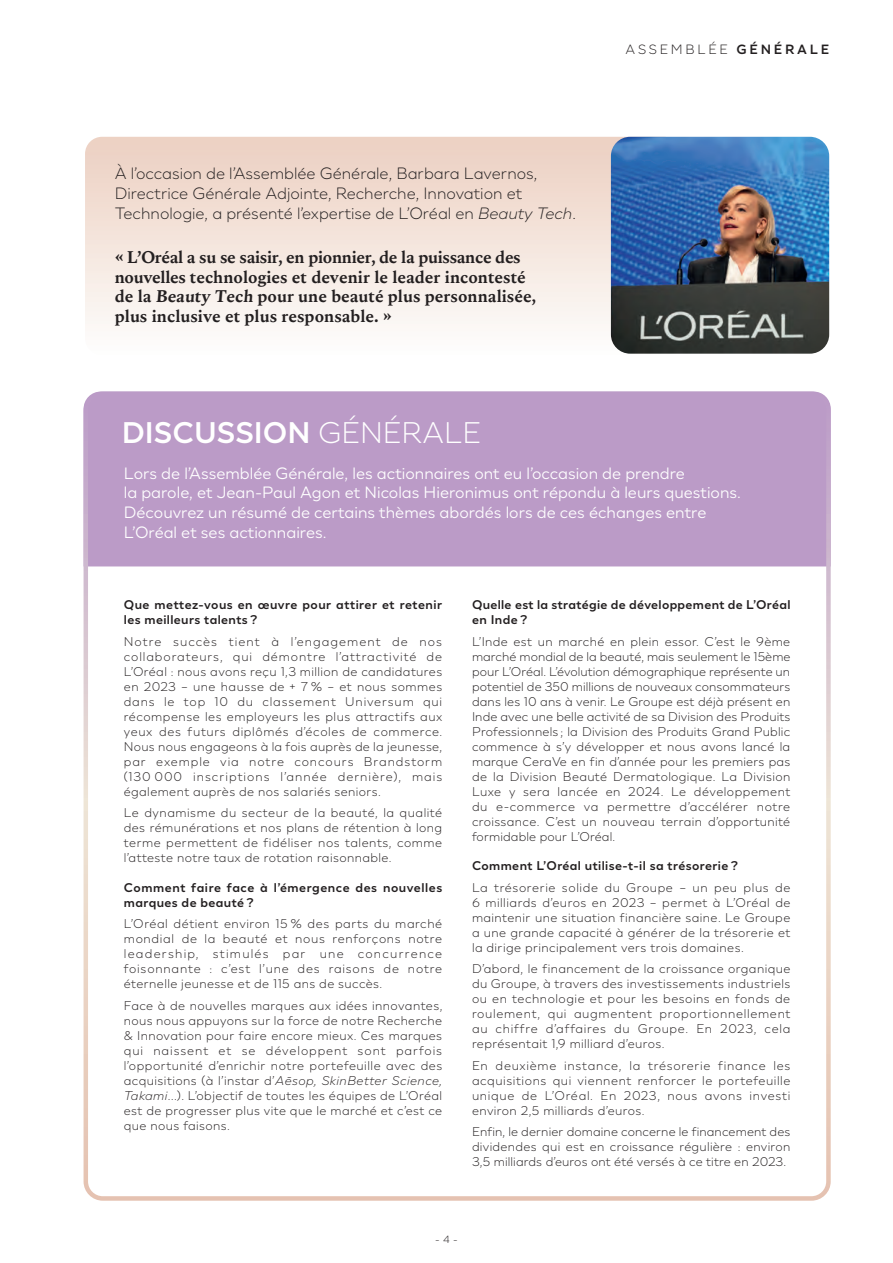
<style>
.page{position:relative;width:893px;height:1263px;background:#fff}
.page>*{position:absolute;margin:0;border:0;box-sizing:border-box;transform-origin:0 0}
.t1{font:700 30px "LOREAL Essentielle";color:#fff}
.t2{font:16.5px/19.8px "LOREAL Essentielle";color:#fff}
.t3{font:700 16.5px/19.5px "LOREAL Royale";color:#231f20}
.t4{font:300 16.5px/19.8px "LOREAL Essentielle";color:#231f20}
.t5{font:300 13.5px "LOREAL Essentielle";letter-spacing:.2em;color:#231f20}
.t6{font:300 12.75px/15px "LOREAL Essentielle";letter-spacing:.03em;color:#231f20;text-align:justify}
.t7{font:700 12.75px/15px "LOREAL Essentielle";letter-spacing:.03em;color:#231f20}
.t8{font:300 10.5px "LOREAL Essentielle";color:#231f20}
.s1{font-style:italic}
.s2{font-weight:300}
.s3{font-weight:700}
</style>
<div class="page">
<div style="left:84px;top:392px;width:747px;height:174px;background:#bb9bc7"></div>
<div style="left:84px;top:392px;width:747px;height:809px;border:4px solid #fff;border-radius:17px"></div>
<svg style="left:85px;top:137px;width:526px;height:199px"></svg>
<img style="left:611px;top:137px;width:218px;height:217px">
<p class="t4" style="left:115px;top:164px;width:463px">À l’occasion de l’Assemblée Générale, Barbara Lavernos,<br>Directrice Générale Adjointe, Recherche, Innovation et<br>Technologie, a présenté l’expertise de L’Oréal en <span class="s1">Beauty Tech</span>.</p>
<p class="t3" style="left:115px;top:247px;width:422px">« L’Oréal a su se saisir, en pionnier, de la puissance des nouvelles technologies et devenir le leader incontesté de la Beauty Tech pour une beauté plus personnalisée, plus inclusive et plus responsable. »</p>
<h3 class="t1" style="left:122px;top:415px;width:361px">DISCUSSION <span class="s2">GÉNÉRALE</span></h3>
<h2 class="t5" style="left:626px;top:41px;width:205px">ASSEMBLÉE <span class="s3">GÉNÉRALE</span></h2>
<p class="t2" style="left:124px;top:463px;width:619px">Lors de l’Assemblée Générale, les actionnaires ont eu l’occasion de prendre<br>la parole, et Jean-Paul Agon et Nicolas Hieronimus ont répondu à leurs questions.<br>Découvrez un résumé de certains thèmes abordés lors de ces échanges entre L’Oréal et ses actionnaires.</p>
<h4 class="t7" style="left:124px;top:597px;width:320px">Que mettez-vous en œuvre pour attirer et retenir les meilleurs talents ?</h4>
<p class="t6" style="left:124px;top:634px;width:320px">Notre succès tient à l’engagement de nos collaborateurs, qui démontre l’attractivité de L’Oréal : nous avons reçu 1,3 million de candidatures en 2023 – une hausse de + 7 % – et nous sommes dans le top 10 du classement Universum qui récompense les employeurs les plus attractifs aux yeux des futurs diplômés d’écoles de commerce.<br>Nous nous engageons à la fois auprès de la jeunesse, par exemple via notre concours Brandstorm (130 000 inscriptions l’année dernière), mais également auprès de nos salariés seniors.</p>
<p class="t6" style="left:124px;top:805px;width:320px">Le dynamisme du secteur de la beauté, la qualité des rémunérations et nos plans de rétention à long terme permettent de fidéliser nos talents, comme l’atteste notre taux de rotation raisonnable.</p>
<h4 class="t7" style="left:124px;top:880px;width:320px">Comment faire face à l’émergence des nouvelles marques de beauté ?</h4>
<p class="t6" style="left:124px;top:916px;width:320px">L’Oréal détient environ 15 % des parts du marché mondial de la beauté et nous renforçons notre leadership, stimulés par une concurrence foisonnante : c’est l’une des raisons de notre éternelle jeunesse et de 115 ans de succès.</p>
<p class="t6" style="left:124px;top:998px;width:320px">Face à de nouvelles marques aux idées innovantes, nous nous appuyons sur la force de notre Recherche &amp; Innovation pour faire encore mieux. Ces marques qui naissent et se développent sont parfois l’opportunité d’enrichir notre portefeuille avec des acquisitions (à l’instar d’<span class="s1">Aēsop, SkinBetter Science, Takami</span>…). L’objectif de toutes les équipes de L’Oréal est de progresser plus vite que le marché et c’est ce que nous faisons.</p>
<h4 class="t7" style="left:472px;top:597px;width:320px">Quelle est la stratégie de développement de L’Oréal en Inde ?</h4>
<p class="t6" style="left:472px;top:634px;width:320px">L’Inde est un marché en plein essor. C’est le 9ème marché mondial de la beauté, mais seulement le 15ème pour L’Oréal. L’évolution démographique représente un potentiel de 350 millions de nouveaux consommateurs dans les 10 ans à venir. Le Groupe est déjà présent en Inde avec une belle activité de sa Division des Produits Professionnels ; la Division des Produits Grand Public commence à s’y développer et nous avons lancé la marque CeraVe en fin d’année pour les premiers pas de la Division Beauté Dermatologique. La Division Luxe y sera lancée en 2024. Le développement du e-commerce va permettre d’accélérer notre croissance. C’est un nouveau terrain d’opportunité formidable pour L’Oréal.</p>
<h4 class="t7" style="left:472px;top:858px;width:267px">Comment L’Oréal utilise-t-il sa trésorerie ?</h4>
<p class="t6" style="left:472px;top:880px;width:320px">La trésorerie solide du Groupe – un peu plus de 6 milliards d’euros en 2023 – permet à L’Oréal de maintenir une situation financière saine. Le Groupe a une grande capacité à générer de la trésorerie et la dirige principalement vers trois domaines.</p>
<p class="t6" style="left:472px;top:961px;width:320px">D’abord, le financement de la croissance organique du Groupe, à travers des investissements industriels ou en technologie et pour les besoins en fonds de roulement, qui augmentent proportionnellement au chiffre d’affaires du Groupe. En 2023, cela représentait 1,9 milliard d’euros.</p>
<p class="t6" style="left:472px;top:1057px;width:320px">En deuxième instance, la trésorerie finance les acquisitions qui viennent renforcer le portefeuille unique de L’Oréal. En 2023, nous avons investi environ 2,5 milliards d’euros.</p>
<p class="t6" style="left:472px;top:1124px;width:320px">Enfin, le dernier domaine concerne le financement des dividendes qui est en croissance régulière : environ 3,5 milliards d’euros ont été versés à ce titre en 2023.</p>
<p class="t8" style="left:435px;top:1233px;width:24px">-4-</p>
</div>
